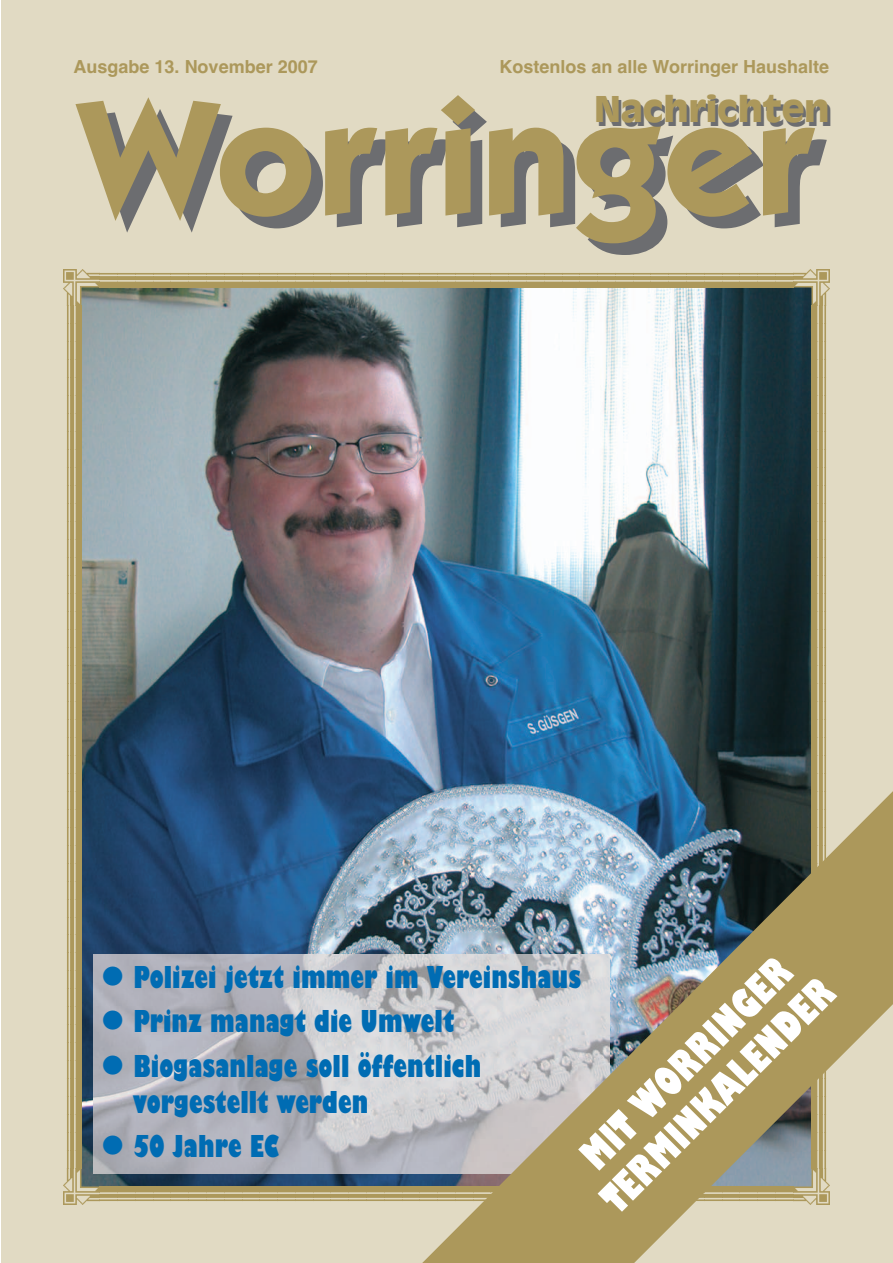
<style>
.page{position:relative;width:893px;height:1263px;background:#fff}
.page>*{position:absolute;margin:0;border:0;box-sizing:border-box;transform-origin:0 0}
.t1{font:700 167.1px "Kabel Itc T";color:#6c6d70}
.t2{font:800 condensed 45px/45px "Giltus T";color:#fff;text-align:center}
.t3{font:700 39px "Antique Olive T";color:#6c6d70}
.t4{font:800 condensed 33px/36px "Giltus T";color:#006cb3}
.t5{font:700 18px "Helvetica";color:#ac985b}
</style>
<div class="page">
<div style="left:2px;top:0;width:891px;height:1263px;background:#e1dac3"></div>
<img style="left:82px;top:288px;width:729px;height:898px">
<img style="left:64px;top:270px;width:36px;height:36px">
<img style="left:100px;top:273px;width:693px;height:15px">
<img style="left:793px;top:270px;width:36px;height:36px">
<img style="left:811px;top:306px;width:15px;height:472px">
<img style="left:100px;top:1186px;width:310px;height:15px">
<img style="left:64px;top:1168px;width:36px;height:36px">
<img style="left:64px;top:306px;width:18px;height:863px">
<img style="left:94px;top:955px;width:316px;height:218px">
<img style="left:410px;top:778px;width:483px;height:485px">
<p class="t5" style="left:74px;top:56px;width:246px">Ausgabe 13. November 2007</p>
<p class="t5" style="left:499px;top:56px;width:331px">Kostenlos an alle Worringer Haushalte</p>
<h1 class="t1" style="left:87px;top:70px;width:740px">Worringer</h1>
<p class="t3" style="left:597px;top:90px;width:236px">Nachrichten</p>
<h2 class="t2" style="left:560px;top:1156px;width:312px;rotate:-45deg">MIT WORRINGER<br>TERMINKALENDER</h2>
<p class="t4" style="left:101px;top:958px;width:482px">● Polizei jetzt immer im Vereinshaus</p>
<p class="t4" style="left:101px;top:1003px;width:355px">● Prinz managt die Umwelt</p>
<p class="t4" style="left:133px;top:1047px;width:350px;text-indent:-33px">● Biogasanlage soll öffentlich vorgestellt werden</p>
<p class="t4" style="left:101px;top:1128px;width:180px">● 50 Jahre EC</p>
</div>
